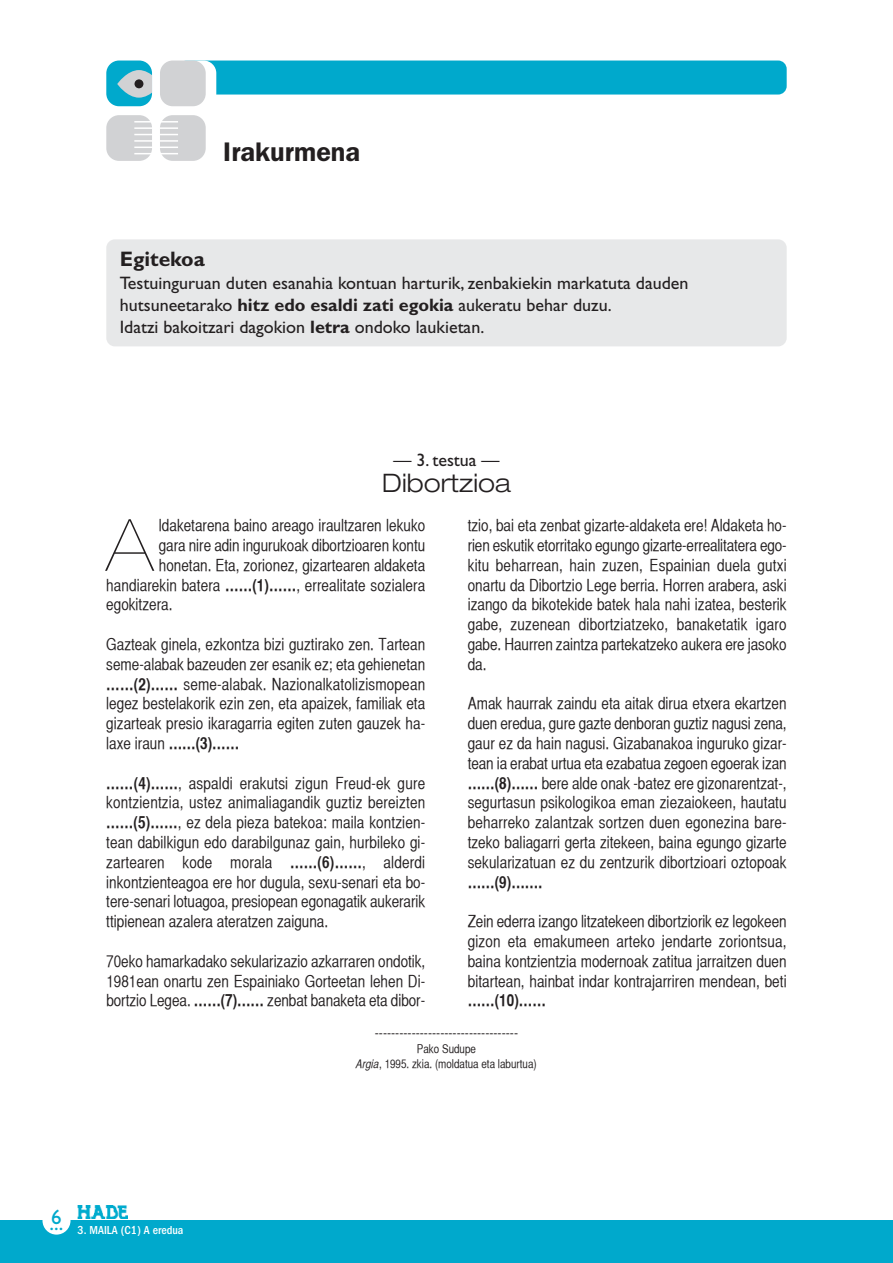
<style>
.page{position:relative;width:893px;height:1263px;background:#fff}
.page>*{position:absolute;margin:0;border:0;box-sizing:border-box;transform-origin:0 0}
.t1{font:200 expanded 72.3px "Helvetica Neue LT Std";color:#231f20}
.t2{font:600 27px "Franklin Gothic";color:#231f20}
.t3{font:300 expanded 25.5px "Helvetica Neue LT Std";color:#231f20}
.t4{font:700 21px "Gill Sans";color:#231f20}
.t5{font:18px/21.6px "Gill Sans";color:#231f20}
.t6{font:16.5px/19.8px "Helvetica CY Plain";color:#231f20;text-align:justify}
.t7{font:16.5px "Helvetica CY Bold";color:#231f20}
.t8{font:15px "Helvetica CY Plain";color:#231f20}
.t9{font:12px/14.4px "Helvetica CY Plain";color:#231f20;text-align:center}
.t10{font:500 condensed 12px "Franklin Gothic";color:#fff}
.s1{font-weight:700}
.s2{font-family:"Helvetica CY Bold"}
.s3{font-family:"Helvetica CY Oblique"}
</style>
<div class="page">
<div style="left:178px;top:61px;width:609px;height:34px;background:#00a9cc;border-radius:9px"></div>
<div style="left:171px;top:61px;width:45px;height:45px;background:#fff;border-radius:13px"></div>
<div style="left:0;top:1220px;width:893px;height:43px;background:#00a9cc"></div>
<div style="left:43px;top:1206px;width:28px;height:28px;background:#fff;border-radius:50%"></div>
<svg style="left:78px;top:1218px;width:50px;height:1px"></svg>
<img style="left:78px;top:1205px;width:50px;height:13px">
<div style="left:106px;top:61px;width:46px;height:45px;background:#00a9cc;border-radius:13px"></div>
<svg style="left:117px;top:70px;width:35px;height:28px"></svg>
<div style="left:135px;top:79px;width:8px;height:9px;background:#231f20;border-radius:50%"></div>
<div style="left:160px;top:61px;width:46px;height:45px;background:#d1d2d4;border-radius:13px"></div>
<div style="left:106px;top:115px;width:46px;height:46px;background:#d1d2d4;border-radius:13px"></div>
<div style="left:160px;top:115px;width:46px;height:46px;background:#d1d2d4;border-radius:13px"></div>
<hr style="left:134px;top:121px;width:44px;height:2px;background:#fff">
<hr style="left:134px;top:127px;width:44px;height:2px;background:#fff">
<hr style="left:134px;top:134px;width:44px;height:1px;background:#fff">
<hr style="left:134px;top:140px;width:44px;height:2px;background:#fff">
<hr style="left:134px;top:147px;width:44px;height:1px;background:#fff">
<hr style="left:134px;top:153px;width:44px;height:1px;background:#fff">
<div style="left:106px;top:239px;width:681px;height:107px;background:#e7e8e9;border-radius:9px"></div>
<h2 class="t2" style="left:223px;top:142px;width:138px">Irakurmena</h2>
<p class="t4" style="left:120px;top:251px;width:87px">Egitekoa</p>
<p class="t5" style="left:120px;top:274px;width:570px">Testuinguruan duten esanahia kontuan harturik, zenbakiekin markatuta dauden hutsuneetarako <span class="s1">hitz edo esaldi zati egokia</span> aukeratu behar duzu.<br>Idatzi bakoitzari dagokion <span class="s1">letra</span> ondoko laukietan.</p>
<p class="t5" style="left:393px;top:450px;width:108px">— 3. testua —</p>
<h3 class="t3" style="left:382px;top:474px;width:130px">Dibortzioa</h3>
<h1 class="t1" style="left:106px;top:519px;width:48px">A</h1>
<p class="t6" style="left:159px;top:517px;width:268px">ldaketarena baino areago iraultzaren lekuko</p>
<p class="t6" style="left:468px;top:517px;width:320px">tzio, bai eta zenbat gizarte-aldaketa ere! Aldaketa ho&shy;rien eskutik etorritako egungo gizarte-errealitatera ego&shy;kitu beharrean, hain zuzen, Espainian duela gutxi onartu da Dibortzio Lege berria. Horren arabera, aski izango da bikotekide batek hala nahi izatea, besterik gabe, zuzenean dibortziatzeko, banaketatik igaro gabe. Haurren zaintza partekatzeko aukera ere jasoko da.</p>
<p class="t6" style="left:468px;top:695px;width:320px">Amak haurrak zaindu eta aitak dirua etxera ekartzen duen eredua, gure gazte denboran guztiz nagusi zena, gaur ez da hain nagusi. Gizabanakoa inguruko gizar&shy;tean ia erabat urtua eta ezabatua zegoen egoerak izan <span class="s2">……(8)……</span> bere alde onak -batez ere gizonarentzat-, segurtasun psikologikoa eman ziezaiokeen, hautatu beharreko zalantzak sortzen duen egonezina bare&shy;tzeko baliagarri gerta zitekeen, baina egungo gizarte sekularizatuan ez du zentzurik dibortzioari oztopoak</p>
<p class="t7" style="left:468px;top:876px;width:76px">……(9)…….</p>
<p class="t6" style="left:468px;top:913px;width:320px">Zein ederra izango litzatekeen dibortziorik ez legokeen gizon eta emakumeen arteko jendarte zoriontsua, baina kontzientzia modernoak zatitua jarraitzen duen bitartean, hainbat indar kontrajarriren mendean, beti</p>
<p class="t7" style="left:468px;top:994px;width:80px">……(10)……</p>
<p class="t8" style="left:375px;top:1027px;width:145px">-----------------------------------</p>
<p class="t9" style="left:356px;top:1043px;width:182px">Pako Sudupe<br><span class="s3">Argia</span>, 1995. zkia. (moldatua eta laburtua)</p>
<p class="t6" style="left:159px;top:537px;width:268px">gara nire adin ingurukoak dibortzioaren kontu</p>
<p class="t6" style="left:159px;top:557px;width:268px">honetan. Eta, zorionez, gizartearen aldaketa</p>
<p class="t6" style="left:106px;top:576px;width:320px">handiarekin batera <span class="s2">……(1)……</span>, errealitate sozialera</p>
<p class="t6" style="left:106px;top:596px;width:68px">egokitzera.</p>
<p class="t6" style="left:106px;top:636px;width:320px">Gazteak ginela, ezkontza bizi guztirako zen. Tartean seme-alabak bazeuden zer esanik ez; eta gehienetan <span class="s2">……(2)……</span> seme-alabak. Nazionalkatolizismopean legez bestelakorik ezin zen, eta apaizek, familiak eta gizarteak presio ikaragarria egiten zuten gauzek ha&shy;laxe iraun <span class="s2">……(3)……</span></p>
<p class="t6" style="left:106px;top:774px;width:320px"><span class="s2">……(4)……</span>, aspaldi erakutsi zigun Freud-ek gure kontzientzia, ustez animaliagandik guztiz bereizten <span class="s2">……(5)……</span>, ez dela pieza batekoa: maila kontzien&shy;tean dabilkigun edo darabilgunaz gain, hurbileko gi&shy;zartearen kode morala <span class="s2">……(6)……</span>, alderdi inkontzienteagoa ere hor dugula, sexu-senari eta bo&shy;tere-senari lotuagoa, presiopean egonagatik aukerarik ttipienean azalera ateratzen zaiguna.</p>
<p class="t6" style="left:106px;top:953px;width:320px">70eko hamarkadako sekularizazio azkarraren ondotik, 1981ean onartu zen Espainiako Gorteetan lehen Di&shy;bortzio Legea. <span class="s2">……(7)……</span> zenbat banaketa eta dibor-</p>
<p class="t10" style="left:50px;top:1226px;width:135px"><sup>6...</sup> 3. MAILA (C1) A eredua</p>
</div>
